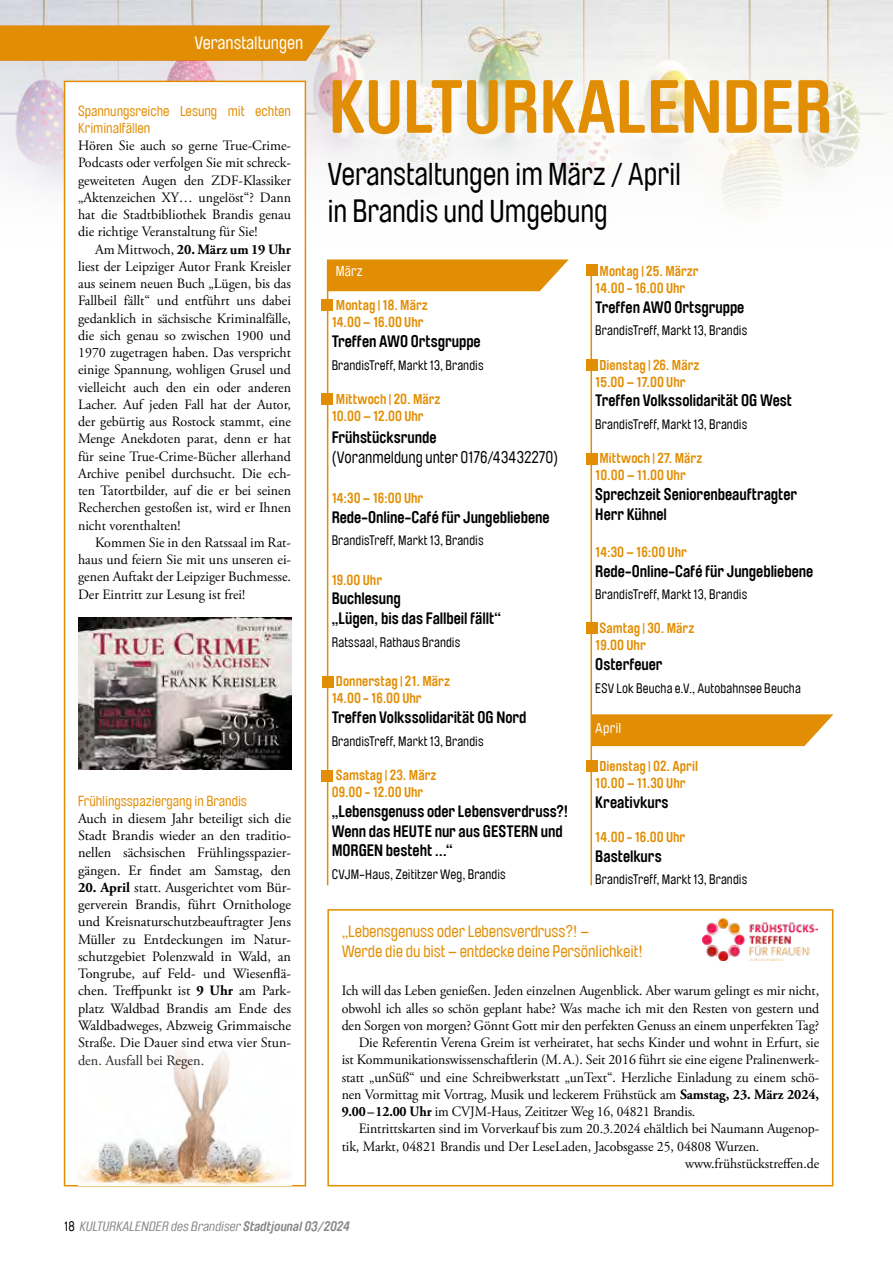
<style>
.page{position:relative;width:893px;height:1263px;background:#fff}
.page>*{position:absolute;margin:0;border:0;box-sizing:border-box;transform-origin:0 0}
.t1{font:700 74.25px "Brauer Neue";color:#e28e04}
.t2{font:31.5px/37.8px "Brauer Neue";letter-spacing:-.005em;color:#000}
.t3{font:18px "Brauer Neue";color:#fff}
.t4{font:700 16.5px/19.8px "Brauer Neue";letter-spacing:-.005em;color:#000}
.t5{font:16.5px/19.8px "Brauer Neue";letter-spacing:-.005em;color:#e28e04}
.t6{font:16.5px "Brauer Neue";color:#000}
.t7{font:14.25px/17.2px "Adobe Garamond Pro";letter-spacing:-.005em;color:#000;text-align:justify}
.t8{font:700 14.25px/17.1px "Brauer Neue";color:#e28e04}
.t9{font:14.25px/17.2px "Brauer Neue";color:#e28e04}
.t10{font:14.25px "Adobe Garamond Pro";letter-spacing:-.005em;color:#000;scale:.95 1}
.t11{font:14.25px "Brauer Neue";letter-spacing:.01em;color:#fff}
.t12{font:13.5px "Brauer Neue";letter-spacing:.01em;color:#000}
.t13{font:italic 13.5px "Brauer Neue";color:#878787}
.s1{font-weight:700}
.s2{font-style:normal;color:#000}
</style>
<div class="page">
<img style="left:0;top:0;width:893px;height:251px">
<div style="left:0;top:26px;width:330px;height:35px;background:#e28e04"></div>
<div style="left:336px;top:80px;width:506px;height:63px;background:#fff;opacity:.75"></div>
<div style="left:65px;top:81px;width:240px;height:1105px;background:#fff"></div>
<div style="left:64px;top:81px;width:242px;height:1105px;border:2px solid #e28e04"></div>
<svg style="left:592px;top:714px;width:241px;height:32px"></svg>
<svg style="left:327px;top:259px;width:242px;height:32px"></svg>
<hr style="left:590px;top:264px;width:2px;height:621px;background:#e28e04">
<hr style="left:327px;top:265px;width:1px;height:620px;background:#e28e04">
<div style="left:322px;top:676px;width:11px;height:12px;background:#e28e04"></div>
<div style="left:322px;top:393px;width:11px;height:11px;background:#e28e04"></div>
<div style="left:322px;top:300px;width:11px;height:11px;background:#e28e04"></div>
<div style="left:586px;top:360px;width:11px;height:11px;background:#e28e04"></div>
<div style="left:586px;top:264px;width:11px;height:11px;background:#e28e04"></div>
<div style="left:586px;top:453px;width:11px;height:11px;background:#e28e04"></div>
<div style="left:586px;top:622px;width:11px;height:11px;background:#e28e04"></div>
<div style="left:586px;top:760px;width:11px;height:11px;background:#e28e04"></div>
<div style="left:321px;top:770px;width:11px;height:12px;background:#e28e04"></div>
<img style="left:78px;top:618px;width:214px;height:151px">
<div style="left:327px;top:909px;width:506px;height:277px;border:2px solid #e28e04"></div>
<img style="left:702px;top:918px;width:116px;height:43px">
<img style="left:78px;top:1049px;width:214px;height:136px">
<p class="t3" style="left:194px;top:32px;width:110px">Veranstaltungen</p>
<p class="t3" style="left:234px;top:32px;width:71px">Titelthema</p>
<p class="t9" style="left:78px;top:102px;width:215px">Spannungsreiche Lesung mit echten<br>Kriminalfällen</p>
<p class="t7" style="left:78px;top:137px;width:215px">Hören Sie auch so gerne True-Crime-Podcasts oder verfolgen Sie mit schreck&shy;geweiteten Augen den ZDF-Klassiker „Aktenzeichen XY… ungelöst“? Dann hat die Stadtbibliothek Brandis genau die richtige Veranstaltung für Sie!</p>
<p class="t7" style="left:78px;top:241px;width:215px;text-indent:17px">Am Mittwoch, <span class="s1">20. März um 19 Uhr </span>liest der Leipziger Autor Frank Kreisler aus seinem neuen Buch „Lügen, bis das Fallbeil fällt“ und entführt uns dabei gedanklich in sächsische Kriminalfälle, die sich genau so zwischen 1900 und 1970 zugetragen haben. Das verspricht einige Spannung, wohligen Grusel und vielleicht auch den ein oder anderen Lacher. Auf jeden Fall hat der Autor, der gebürtig aus Rostock stammt, eine Menge Anekdoten parat, denn er hat für seine True-Crime-Bücher allerhand Archive penibel durchsucht. Die ech&shy;ten Tatortbilder, auf die er bei seinen Recherchen gestoßen ist, wird er Ihnen nicht vorenthalten!</p>
<p class="t7" style="left:78px;top:534px;width:214px;text-indent:17px">Kommen Sie in den Ratssaal im Rat&shy;haus und feiern Sie mit uns unseren ei&shy;genen Auftakt der Leipziger Buchmesse.<br>Der Eintritt zur Lesung ist frei!</p>
<p class="t9" style="left:78px;top:792px;width:170px">Frühlingsspaziergang in Brandis</p>
<p class="t7" style="left:78px;top:810px;width:215px">Auch in diesem Jahr beteiligt sich die Stadt Brandis wieder an den traditio&shy;nellen sächsischen Frühlingsspazier&shy;gängen. Er findet am Samstag, den</p>
<p class="t7" style="left:78px;top:879px;width:215px"><span class="s1">20. April</span> statt. Ausgerichtet vom Bür&shy;gerverein Brandis, führt Ornithologe und Kreisnaturschutzbeauftragter Jens Müller zu Entdeckungen im Natur&shy;schutzgebiet Polenzwald in Wald, an Tongrube, auf Feld- und Wiesenflä&shy;chen. Treffpunkt ist <span class="s1">9 Uhr</span> am Park&shy;platz Waldbad Brandis am Ende des Waldbadweges, Abzweig Grimmaische Straße. Die Dauer sind etwa vier Stun&shy;den. Ausfall bei Regen.</p>
<h1 class="t1" style="left:329px;top:64px;width:505px">KULTURKALENDER</h1>
<h2 class="t2" style="left:327px;top:155px;width:355px">Veranstaltungen im März / April in Brandis und Umgebung</h2>
<p class="t8" style="left:595px;top:262px;width:105px">Montag | 25. Märzr<br>14.00 - 16.00 Uhr</p>
<p class="t4" style="left:595px;top:297px;width:151px">Treffen AWO Ortsgruppe</p>
<p class="t12" style="left:595px;top:323px;width:153px">BrandisTreff, Markt 13, Brandis</p>
<p class="t8" style="left:595px;top:356px;width:106px">Dienstag | 26. März<br>15.00 – 17.00 Uhr</p>
<p class="t4" style="left:595px;top:391px;width:198px">Treffen Volkssolidarität OG West</p>
<p class="t12" style="left:595px;top:417px;width:153px">BrandisTreff, Markt 13, Brandis</p>
<p class="t8" style="left:595px;top:450px;width:109px">Mittwoch | 27. März<br>10.00 – 11.00 Uhr</p>
<p class="t4" style="left:595px;top:484px;width:203px">Sprechzeit Seniorenbeauftragter<br>Herr Kühnel</p>
<p class="t8" style="left:595px;top:543px;width:93px">14:30 – 16:00 Uhr</p>
<p class="t4" style="left:595px;top:561px;width:219px">Rede-Online-Café für Jungebliebene</p>
<p class="t12" style="left:595px;top:587px;width:153px">BrandisTreff, Markt 13, Brandis</p>
<p class="t8" style="left:595px;top:620px;width:100px">Samtag | 30. März<br>19.00 Uhr</p>
<p class="t4" style="left:595px;top:655px;width:69px">Osterfeuer</p>
<p class="t12" style="left:595px;top:680px;width:207px">ESV Lok Beucha e.V., Autobahnsee Beucha</p>
<p class="t11" style="left:595px;top:720px;width:27px">April</p>
<p class="t8" style="left:595px;top:757px;width:104px">Dienstag | 02. April<br>10.00 – 11.30 Uhr</p>
<p class="t4" style="left:595px;top:792px;width:75px">Kreativkurs</p>
<p class="t8" style="left:595px;top:829px;width:92px">14.00 - 16.00 Uhr</p>
<p class="t4" style="left:595px;top:846px;width:68px">Bastelkurs</p>
<p class="t12" style="left:595px;top:872px;width:153px">BrandisTreff, Markt 13, Brandis</p>
<p class="t5" style="left:342px;top:921px;width:302px">„Lebensgenuss oder Lebensverdruss?! –<br>Werde die du bist – entdecke deine Persönlichkeit!</p>
<p class="t7" style="left:342px;top:983px;width:479px">Ich will das Leben genießen. Jeden einzelnen Augenblick. Aber warum gelingt es mir nicht,</p>
<p class="t7" style="left:342px;top:1000px;width:479px">obwohl ich alles so schön geplant habe? Was mache ich mit den Resten von gestern und</p>
<p class="t7" style="left:342px;top:1017px;width:479px">den Sorgen von morgen? Gönnt Gott mir den perfekten Genuss an einem unperfekten Tag?</p>
<p class="t7" style="left:359px;top:1034px;width:462px">Die Referentin Verena Greim ist verheiratet, hat sechs Kinder und wohnt in Erfurt, sie</p>
<p class="t7" style="left:342px;top:1052px;width:479px">ist Kommunikationswissenschaftlerin (M.A.). Seit 2016 führt sie eine eigene Pralinenwerk-</p>
<p class="t7" style="left:342px;top:1069px;width:479px">statt „unSüß“ und eine Schreibwerkstatt „unText“. Herzliche Einladung zu einem schö-</p>
<p class="t7" style="left:342px;top:1086px;width:479px">nen Vormittag mit Vortrag, Musik und leckerem Frühstück am <span class="s1">Samstag, 23. März 2024,</span></p>
<p class="t10" style="left:342px;top:1103px;width:374px"><span class="s1">9.00–12.00 Uhr</span> im CVJM-Haus, Zeititzer Weg 16, 04821 Brandis.</p>
<p class="t7" style="left:359px;top:1121px;width:462px">Eintrittskarten sind im Vorverkauf bis zum 20.3.2024 ehältlich bei Naumann Augenop-</p>
<p class="t7" style="left:342px;top:1138px;width:419px">tik, Markt, 04821 Brandis und Der LeseLaden, Jacobsgasse 25, 04808 Wurzen.</p>
<p class="t7" style="left:685px;top:1155px;width:136px">www.frühstückstreffen.de</p>
<p class="t11" style="left:336px;top:263px;width:28px">März</p>
<p class="t8" style="left:332px;top:297px;width:98px">Montag | 18. März<br>14.00 – 16.00 Uhr</p>
<p class="t4" style="left:332px;top:331px;width:151px">Treffen AWO Ortsgruppe</p>
<p class="t12" style="left:332px;top:357px;width:153px">BrandisTreff, Markt 13, Brandis</p>
<p class="t8" style="left:332px;top:390px;width:110px">Mittwoch | 20. März<br>10.00 – 12.00 Uhr</p>
<p class="t4" style="left:332px;top:428px;width:106px">Frühstücksrunde</p>
<p class="t6" style="left:332px;top:448px;width:228px">(Voranmeldung unter 0176/43432270)</p>
<p class="t8" style="left:332px;top:489px;width:93px">14:30 – 16:00 Uhr</p>
<p class="t4" style="left:332px;top:507px;width:219px">Rede-Online-Café für Jungebliebene</p>
<p class="t12" style="left:332px;top:533px;width:153px">BrandisTreff, Markt 13, Brandis</p>
<p class="t8" style="left:332px;top:571px;width:52px">19.00 Uhr</p>
<p class="t4" style="left:332px;top:589px;width:171px">Buchlesung<br>„Lügen, bis das Fallbeil fällt“</p>
<p class="t12" style="left:332px;top:634px;width:130px">Ratssaal, Rathaus Brandis</p>
<p class="t8" style="left:332px;top:673px;width:120px">Donnerstag | 21. März<br>14.00 - 16.00 Uhr</p>
<p class="t4" style="left:332px;top:708px;width:196px">Treffen Volkssolidarität OG Nord</p>
<p class="t12" style="left:332px;top:733px;width:153px">BrandisTreff, Markt 13, Brandis</p>
<p class="t8" style="left:332px;top:766px;width:106px">Samstag | 23. März<br>09.00 - 12.00 Uhr</p>
<p class="t4" style="left:332px;top:801px;width:238px">„Lebensgenuss oder Lebensverdruss?!<br>Wenn das HEUTE nur aus GESTERN und<br>MORGEN besteht ...“</p>
<p class="t12" style="left:332px;top:867px;width:176px">CVJM-Haus, Zeititzer Weg, Brandis</p>
<p class="t13" style="left:64px;top:1219px;width:288px"><span class="s2">18</span> KULTURKALENDER des Brandiser <span class="s1">Stadtjounal 03/2024</span></p>
</div>
